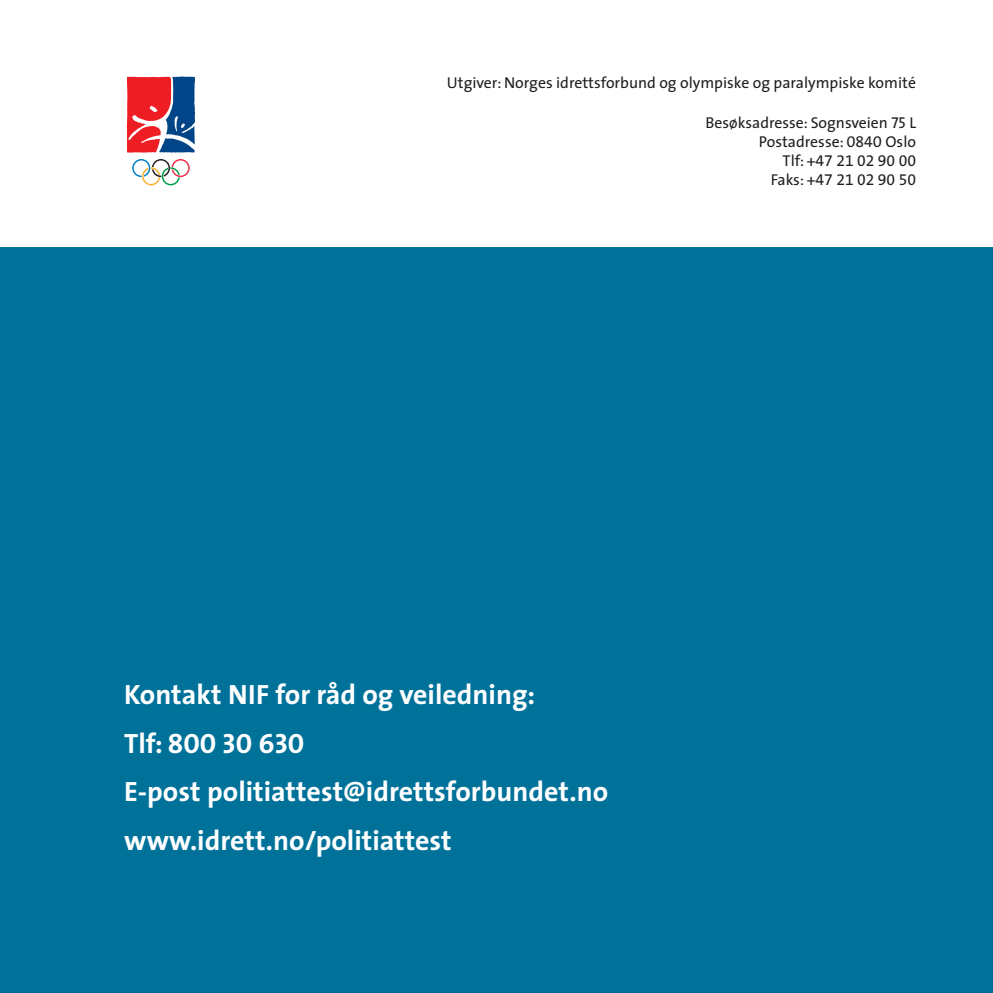
<style>
.page{position:relative;width:993px;height:993px;background:#fff}
.page>*{position:absolute;margin:0;border:0;box-sizing:border-box;transform-origin:0 0}
.t1{font:700 28px/48.5px "The Sans";color:#fff}
.t2{font:28px "The Sans Bold Caps";color:#fff}
.t3{font:15.75px/18.9px "The Sans";color:#231f20;text-align:right}
.t4{font:15.75px/18.9px "The Sans Expert";color:#231f20;text-align:right}
.s1{font-family:"The Sans Caps"}
.s2{font-family:"The Sans"}
.s3{font-family:"The Sans";font-weight:700}
</style>
<div class="page">
<div style="left:0;top:247px;width:992px;height:745px;background:#00729a"></div>
<svg style="left:127px;top:76px;width:68px;height:77px;background:#a1516a"></svg>
<svg style="left:132px;top:159px;width:58px;height:26px"></svg>
<p class="t3" style="left:447px;top:73px;width:470px">Utgiver: Norges idrettsforbund og olympiske og paralympiske komité</p>
<p class="t3" style="left:705px;top:112px;width:212px">Besøksadresse: Sognsveien <span class="s1">75</span> L<br>Postadresse: <span class="s1">0840</span> Oslo</p>
<p class="t4" style="left:770px;top:150px;width:147px"><span class="s2">Tlf: +</span>47 21 02 90 00<br><span class="s2">Faks: +</span>47 21 02 90 50</p>
<h1 class="t1" style="left:124px;top:669px;width:412px">Kontakt NIF for råd og veiledning:</h1>
<h1 class="t2" style="left:124px;top:719px;width:182px"><span class="s3">Tlf:</span> 800 30 630</h1>
<h1 class="t1" style="left:124px;top:766px;width:485px">E-post politiattest@idrettsforbundet.no www.idrett.no/politiattest</h1>
</div>
